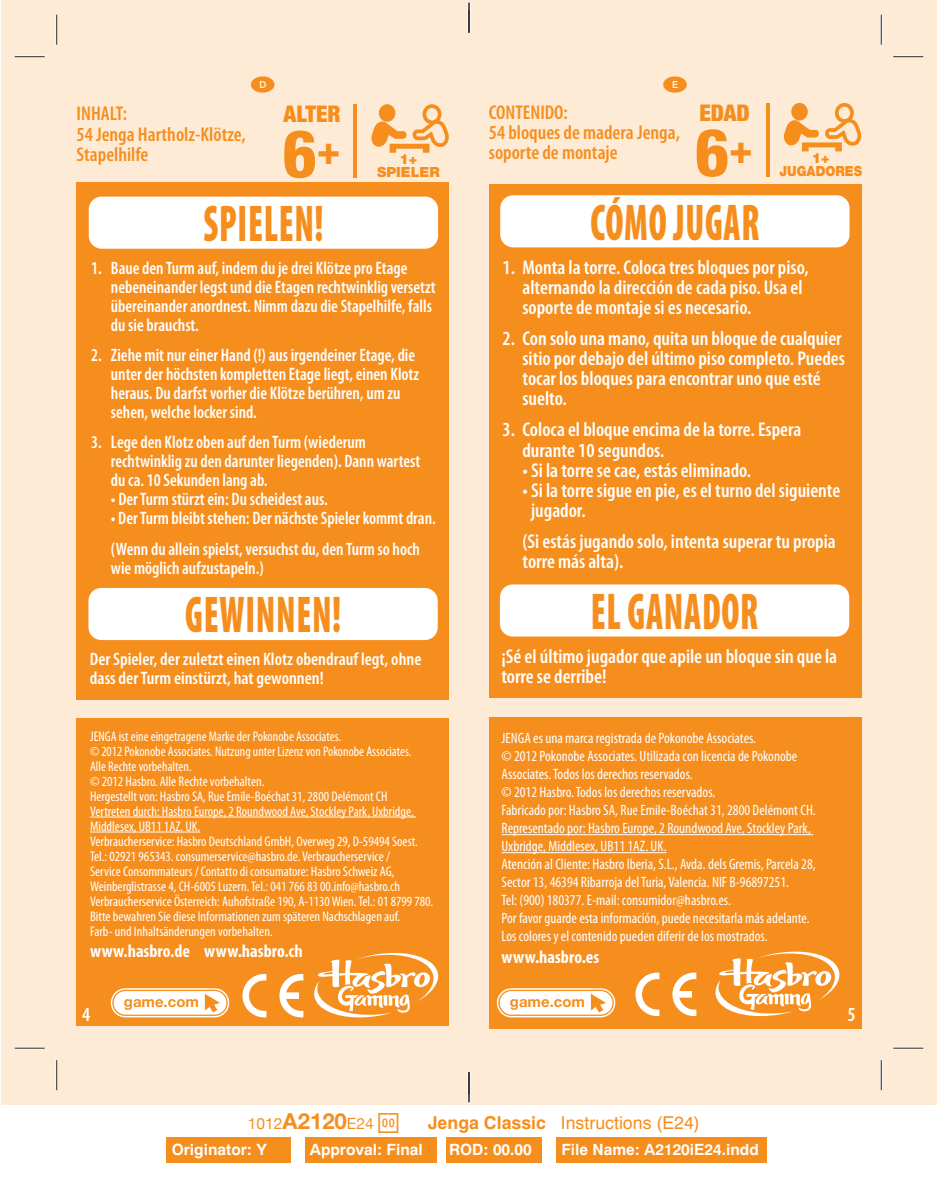
<style>
.page{position:relative;width:938px;height:1190px;background:#fff}
.page>*{position:absolute;margin:0;border:0;box-sizing:border-box;transform-origin:0 0}
.t1{font:800 condensed 66px "Helvetica Neue";color:#f68e1e}
.t2{font:900 condensed 52px "Myriad Pro";letter-spacing:.02em;color:#f68e1e;scale:.7 1}
.t3{font:800 condensed 40px "Helvetica Neue";color:#f68e1e}
.t4{font:900 condensed 23px "Helvetica Neue";color:#f68e1e}
.t5{font:600 condensed 20px/20px "Myriad Pro";color:#fff}
.t6{font:600 condensed 20px/20px "Myriad Pro";color:#f68e1e}
.t7{font:600 condensed 18px/19px "Myriad Pro";color:#fff;scale:.95 1}
.t8{font:600 condensed 18px/19px "Myriad Pro";color:#fff}
.t9{font:700 condensed 18px "Myriad Pro";color:#fff}
.t10{font:17.8px "Newhouse DT";color:#f68e1e}
.t11{font:700 15.6px "Newhouse DT";color:#fff}
.t12{font:15.6px "Helvetica Neue";color:#f68e1e}
.t13{font:condensed 15px/18px "Myriad Pro";color:#fff}
.t14{font:700 14.8px "Helvetica Neue";color:#f68e1e}
.t15{font:condensed 14px/15px "Myriad Pro";color:#fff}
.t16{font:900 14px "Helvetica Neue";color:#f68e1e}
.t17{font:900 14px "Helvetica Neue";color:#f68e1e;scale:.9 1}
.s1{font-weight:700;font-size:22.2px}
.s2{font-family:"Info Office Numbers Two";font-size:20px}
.s3{font-weight:700}
</style>
<div class="page">
<div style="left:1px;top:0;width:935px;height:1103px;background:#feebd6"></div>
<div style="left:488px;top:716px;width:373px;height:312px;background:#f68e1e"></div>
<div style="left:488px;top:185px;width:373px;height:513px;background:#f68e1e"></div>
<div style="left:77px;top:718px;width:372px;height:307px;background:#f68e1e"></div>
<div style="left:77px;top:182px;width:372px;height:517px;background:#f68e1e"></div>
<div style="left:166px;top:1136px;width:124px;height:26px;background:#f68e1e"></div>
<div style="left:304px;top:1136px;width:132px;height:26px;background:#f68e1e"></div>
<div style="left:446px;top:1136px;width:95px;height:26px;background:#f68e1e"></div>
<div style="left:556px;top:1136px;width:210px;height:26px;background:#f68e1e"></div>
<svg style="left:766px;top:103px;width:3px;height:74px"></svg>
<svg style="left:783px;top:103px;width:79px;height:48px"></svg>
<svg style="left:715px;top:951px;width:125px;height:64px"></svg>
<svg style="left:635px;top:972px;width:24px;height:43px"></svg>
<svg style="left:672px;top:972px;width:24px;height:43px"></svg>
<div style="left:500px;top:195px;width:349px;height:52px;background:#fff"></div>
<div style="left:500px;top:584px;width:348px;height:52px;background:#fff"></div>
<hr style="left:501px;top:834px;width:311px;height:1px;background:#fff">
<hr style="left:501px;top:852px;width:165px;height:1px;background:#fff">
<div style="left:89px;top:196px;width:349px;height:53px;background:#fff"></div>
<div style="left:88px;top:588px;width:349px;height:52px;background:#fff"></div>
<hr style="left:90px;top:816px;width:326px;height:1px;background:#fff">
<hr style="left:90px;top:831px;width:110px;height:1px;background:#fff">
<hr style="left:353px;top:105px;width:4px;height:73px;background:#f68e1e">
<svg style="left:371px;top:104px;width:78px;height:49px"></svg>
<svg style="left:496px;top:988px;width:119px;height:29px"></svg>
<svg style="left:498px;top:989px;width:115px;height:26px"></svg>
<div style="left:499px;top:990px;width:113px;height:24px;background:#fff;border-radius:12px"></div>
<svg style="left:590px;top:994px;width:16px;height:18px"></svg>
<svg style="left:314px;top:952px;width:125px;height:65px"></svg>
<svg style="left:242px;top:973px;width:24px;height:44px"></svg>
<svg style="left:279px;top:973px;width:24px;height:44px"></svg>
<svg style="left:111px;top:988px;width:118px;height:29px"></svg>
<svg style="left:112px;top:989px;width:116px;height:26px"></svg>
<div style="left:114px;top:990px;width:112px;height:24px;background:#fff;border-radius:12px"></div>
<svg style="left:205px;top:994px;width:15px;height:18px"></svg>
<hr style="left:15px;top:55px;width:30px;height:3px;background:#fff">
<hr style="left:892px;top:55px;width:30px;height:3px;background:#fff">
<hr style="left:15px;top:1046px;width:30px;height:3px;background:#fff">
<hr style="left:892px;top:1046px;width:30px;height:3px;background:#fff">
<hr style="left:55px;top:15px;width:3px;height:30px;background:#fff">
<hr style="left:55px;top:1059px;width:3px;height:30px;background:#fff">
<hr style="left:879px;top:15px;width:3px;height:30px;background:#fff">
<hr style="left:879px;top:1059px;width:3px;height:30px;background:#fff">
<hr style="left:15px;top:56px;width:30px;height:1px;background:#231f20">
<hr style="left:892px;top:56px;width:30px;height:1px;background:#231f20">
<hr style="left:15px;top:1047px;width:30px;height:1px;background:#231f20">
<hr style="left:892px;top:1047px;width:30px;height:1px;background:#231f20">
<hr style="left:56px;top:15px;width:1px;height:30px;background:#231f20">
<hr style="left:56px;top:1059px;width:1px;height:30px;background:#231f20">
<hr style="left:880px;top:15px;width:1px;height:30px;background:#231f20">
<hr style="left:880px;top:1059px;width:1px;height:30px;background:#231f20">
<hr style="left:467px;top:3px;width:3px;height:30px;background:#fff">
<hr style="left:467px;top:1071px;width:3px;height:30px;background:#fff">
<hr style="left:468px;top:3px;width:1px;height:30px;background:#231f20">
<hr style="left:468px;top:1071px;width:1px;height:30px;background:#231f20">
<svg style="left:468px;top:10px;width:1px;height:23px"></svg>
<svg style="left:468px;top:1071px;width:1px;height:23px"></svg>
<h3 class="t6" style="left:77px;top:104px;width:171px">INHALT:<br>54 Jenga Hartholz-Klötze,<br>Stapelhilfe</h3>
<h3 class="t4" style="left:283px;top:100px;width:59px">ALTER</h3>
<h1 class="t1" style="left:282px;top:113px;width:36px">6</h1>
<h3 class="t3" style="left:317px;top:125px;width:25px">+</h3>
<h2 class="t2" style="left:203px;top:195px;width:173px">SPIELEN!</h2>
<p class="t16" style="left:399px;top:151px;width:19px">1+</p>
<p class="t16" style="left:377px;top:164px;width:64px">SPIELER</p>
<h3 class="t4" style="left:699px;top:98px;width:52px">EDAD</h3>
<h3 class="t6" style="left:488px;top:103px;width:193px">CONTENIDO:<br>54 bloques de madera Jenga, soporte de montaje</h3>
<h2 class="t2" style="left:590px;top:193px;width:243px">CÓMO JUGAR</h2>
<h1 class="t1" style="left:694px;top:112px;width:36px">6</h1>
<h3 class="t3" style="left:729px;top:124px;width:25px">+</h3>
<p class="t16" style="left:811px;top:149px;width:19px">1+</p>
<p class="t17" style="left:779px;top:162px;width:93px">JUGADORES</p>
<p class="t7" style="left:111px;top:258px;width:343px;text-indent:-20px">1. Baue den Turm auf, indem du je drei Klötze pro Etage nebeneinander legst und die Etagen rechtwinklig versetzt übereinander anordnest. Nimm dazu die Stapelhilfe, falls du sie brauchst.</p>
<p class="t7" style="left:111px;top:345px;width:326px;text-indent:-20px">2. Ziehe mit nur einer Hand (!) aus irgendeiner Etage, die unter der höchsten kompletten Etage liegt, einen Klotz heraus. Du darfst vorher die Klötze berühren, um zu sehen, welche locker sind.</p>
<p class="t7" style="left:111px;top:433px;width:327px;text-indent:-20px">3. Lege den Klotz oben auf den Turm (wiederum rechtwinklig zu den darunter liegenden). Dann wartest du ca. 10 Sekunden lang ab.</p>
<p class="t7" style="left:111px;top:490px;width:230px">• Der Turm stürzt ein: Du scheidest aus.</p>
<p class="t7" style="left:111px;top:503px;width:343px;line-height:30.4px">• Der Turm bleibt stehen: Der nächste Spieler kommt dran. (Wenn du allein spielst, versuchst du, den Turm so hoch</p>
<p class="t7" style="left:111px;top:558px;width:162px">wie möglich aufzustapeln.)</p>
<h3 class="t5" style="left:522px;top:257px;width:287px;text-indent:-20px">1. Monta la torre. Coloca tres bloques por piso, alternando la dirección de cada piso. Usa el soporte de montaje si es necesario.</h3>
<h3 class="t5" style="left:522px;top:329px;width:324px;text-indent:-20px">2. Con solo una mano, quita un bloque de cualquier sitio por debajo del último piso completo. Puedes tocar los bloques para encontrar uno que esté suelto.</h3>
<h3 class="t5" style="left:522px;top:420px;width:280px;text-indent:-20px">3. Coloca el bloque encima de la torre. Espera durante 10 segundos.</h3>
<h3 class="t5" style="left:522px;top:460px;width:230px">• Si la torre se cae, estás eliminado.</h3>
<h3 class="t5" style="left:531px;top:480px;width:310px;text-indent:-9px">• Si la torre sigue en pie, es el turno del siguiente jugador.</h3>
<h3 class="t5" style="left:522px;top:531px;width:315px">(Si estás jugando solo, intenta superar tu propia torre más alta).</h3>
<h2 class="t2" style="left:185px;top:586px;width:224px">GEWINNEN!</h2>
<h2 class="t2" style="left:590px;top:582px;width:240px">EL GANADOR</h2>
<p class="t8" style="left:90px;top:650px;width:333px">Der Spieler, der zuletzt einen Klotz obendrauf legt, ohne dass der Turm einstürzt, hat gewonnen!</p>
<h3 class="t5" style="left:501px;top:646px;width:337px">¡Sé el último jugador que apile un bloque sin que la torre se derribe!</h3>
<p class="t15" style="left:90px;top:728px;width:344px">JENGA ist eine eingetragene Marke der Pokonobe Associates.<br>© 2012 Pokonobe Associates. Nutzung unter Lizenz von Pokonobe Associates.<br>Alle Rechte vorbehalten.<br>© 2012 Hasbro. Alle Rechte vorbehalten.<br>Hergestellt von: Hasbro SA, Rue Emile-Boéchat 31, 2800 Delémont CH<br>Vertreten durch: Hasbro Europe, 2 Roundwood Ave, Stockley Park, Uxbridge, Middlesex, UB11 1AZ. UK.<br>Verbraucherservice: Hasbro Deutschland GmbH, Overweg 29, D-59494 Soest.<br>Tel.: 02921 965343. consumerservice@hasbro.de. Verbraucherservice /<br>Service Consommateurs / Contatto di consumatore: Hasbro Schweiz AG, Weinberglistrasse 4, CH-6005 Luzern. Tel.: 041 766 83 00.info@hasbro.ch Verbraucherservice Österreich: Auhofstraße 190, A-1130 Wien. Tel.: 01 8799 780.<br>Bitte bewahren Sie diese Informationen zum späteren Nachschlagen auf.<br>Farb- und Inhaltsänderungen vorbehalten.</p>
<p class="t9" style="left:90px;top:939px;width:214px">www.hasbro.de www.hasbro.ch</p>
<p class="t13" style="left:501px;top:729px;width:315px">JENGA es una marca registrada de Pokonobe Associates.<br>© 2012 Pokonobe Associates. Utilizada con licencia de Pokonobe Associates. Todos los derechos reservados.<br>© 2012 Hasbro. Todos los derechos reservados.<br>Fabricado por: Hasbro SA, Rue Emile-Boéchat 31, 2800 Delémont CH.<br>Representado por: Hasbro Europe, 2 Roundwood Ave, Stockley Park, Uxbridge, Middlesex, UB11 1AZ. UK.<br>Atención al Cliente: Hasbro Iberia, S.L., Avda. dels Gremis, Parcela 28, Sector 13, 46394 Ribarroja del Turia, Valencia. NIF B-96897251.<br>Tel: (900) 180377. E-mail: consumidor@hasbro.es.<br>Por favor guarde esta información, puede necesitarla más adelante.<br>Los colores y el contenido pueden diferir de los mostrados.</p>
<p class="t9" style="left:501px;top:945px;width:99px">www.hasbro.es</p>
<p class="t14" style="left:124px;top:992px;width:76px">game.com</p>
<p class="t14" style="left:509px;top:992px;width:76px">game.com</p>
<h3 class="t5" style="left:82px;top:1004px;width:10px">4</h3>
<h3 class="t5" style="left:847px;top:1004px;width:10px">5</h3>
<p class="t12" style="left:248px;top:1114px;width:152px">1012<span class="s1">A2120</span>E24 <span class="s2">Aa</span></p>
<p class="t10" style="left:427px;top:1110px;width:273px"><span class="s3">Jenga Classic</span> Instructions (E24)</p>
<p class="t11" style="left:172px;top:1138px;width:96px">Originator: Y</p>
<p class="t11" style="left:309px;top:1138px;width:114px">Approval: Final</p>
<p class="t11" style="left:449px;top:1138px;width:84px">ROD: 00.00</p>
<p class="t11" style="left:561px;top:1138px;width:199px">File Name: A2120iE24.indd</p>
</div>
